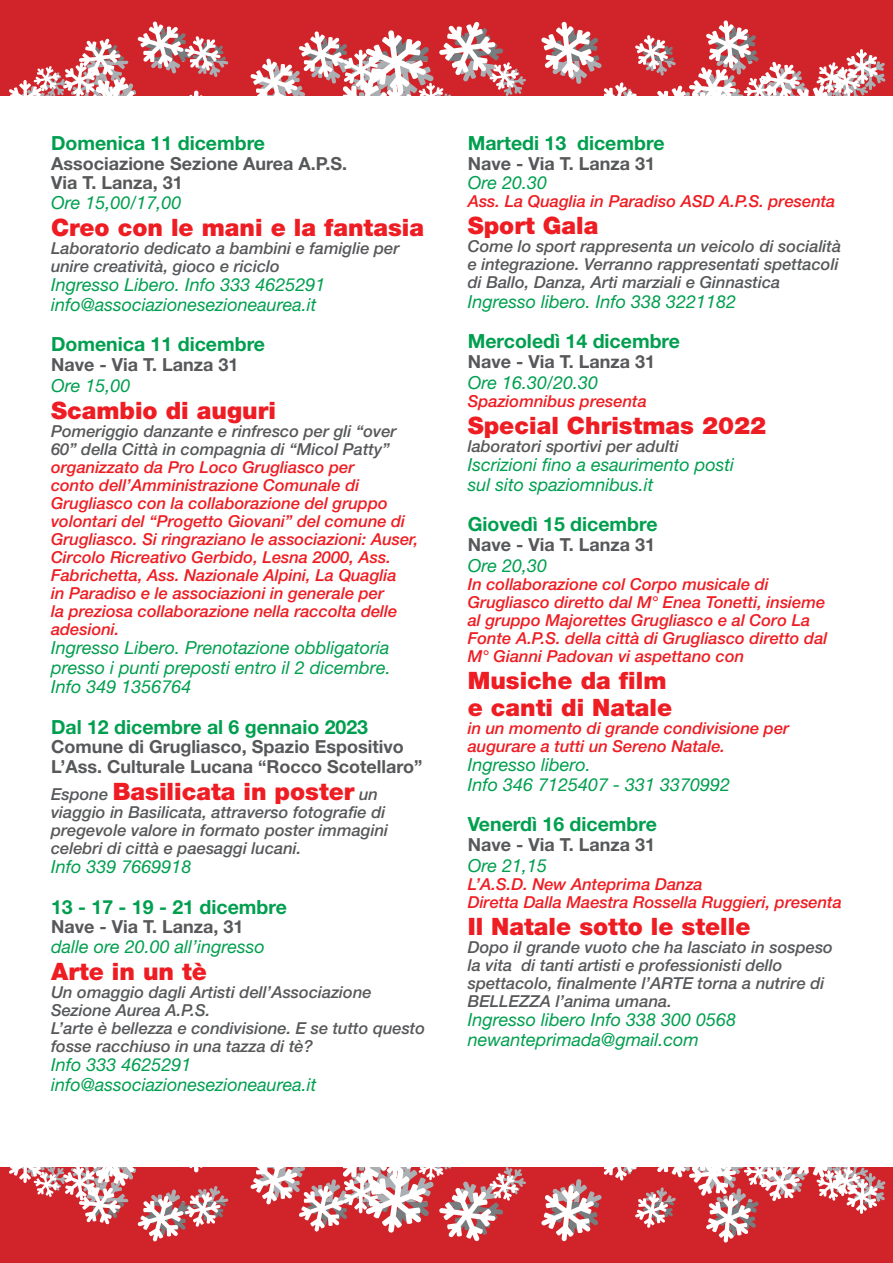
<style>
.page{position:relative;width:893px;height:1263px;background:#fff}
.page>*{position:absolute;margin:0;border:0;box-sizing:border-box;transform-origin:0 0}
.t1{font:900 24px/27px "Helvetica Neue LT Std";color:#ee1d23}
.t2{font:700 19.5px "Helvetica Neue LT Std";color:#009f4f}
.t3{font:italic 18px/19.5px "Helvetica Neue LT Std";color:#009f4f}
.t4{font:700 18px/19.5px "Helvetica Neue LT Std";color:#57585a}
.t5{font:italic 500 16.5px/18px "Helvetica Neue LT Std";color:#ee1d23}
.t6{font:italic 500 16.5px/18px "Helvetica Neue LT Std";color:#57585a}
.s1{font-weight:500;font-style:italic;font-size:16.5px;color:#57585a}
</style>
<div class="page">
<div style="left:0;top:0;width:893px;height:95px;background:#d1232a"></div>
<svg style="left:9px;top:21px;width:219px;height:74px"></svg>
<svg style="left:250px;top:22px;width:276px;height:73px"></svg>
<svg style="left:541px;top:20px;width:345px;height:75px"></svg>
<div style="left:0;top:1167px;width:893px;height:96px;background:#d1232a"></div>
<svg style="left:9px;top:1167px;width:219px;height:74px"></svg>
<svg style="left:250px;top:1167px;width:276px;height:74px"></svg>
<svg style="left:541px;top:1167px;width:345px;height:75px"></svg>
<p class="t2" style="left:51px;top:131px;width:216px">Domenica 11 dicembre</p>
<p class="t4" style="left:51px;top:153px;width:298px">Associazione Sezione Aurea A.P.S.<br>Via T. Lanza, 31</p>
<p class="t3" style="left:51px;top:192px;width:132px">Ore 15,00/17,00</p>
<h1 class="t1" style="left:51px;top:213px;width:375px">Creo con le mani e la fantasia</h1>
<p class="t6" style="left:51px;top:238px;width:350px">Laboratorio dedicato a bambini e famiglie per unire creatività, gioco e riciclo</p>
<p class="t3" style="left:51px;top:275px;width:276px">Ingresso Libero. Info 333 4625291 info@associazionesezioneaurea.it</p>
<p class="t2" style="left:51px;top:332px;width:216px">Domenica 11 dicembre</p>
<p class="t4" style="left:51px;top:354px;width:189px">Nave - Via T. Lanza 31</p>
<p class="t3" style="left:51px;top:375px;width:81px">Ore 15,00</p>
<h1 class="t1" style="left:51px;top:396px;width:226px">Scambio di auguri</h1>
<p class="t6" style="left:51px;top:421px;width:347px">Pomeriggio danzante e rinfresco per gli “over<br>60” della Città in compagnia di “Micol Patty”</p>
<p class="t5" style="left:51px;top:457px;width:369px">organizzato da Pro Loco Grugliasco per<br>conto dell’Amministrazione Comunale di Grugliasco con la collaborazione del gruppo volontari del “Progetto Giovani” del comune di Grugliasco. Si ringraziano le associazioni: Auser, Circolo Ricreativo Gerbido, Lesna 2000, Ass.<br>Fabrichetta, Ass. Nazionale Alpini, La Quaglia<br>in Paradiso e le associazioni in generale per<br>la preziosa collaborazione nella raccolta delle adesioni.</p>
<p class="t3" style="left:51px;top:638px;width:341px;text-align:justify">Ingresso Libero. Prenotazione obbligatoria presso i punti preposti entro il 2 dicembre.<br>Info 349 1356764</p>
<p class="t2" style="left:51px;top:714px;width:319px">Dal 12 dicembre al 6 gennaio 2023</p>
<p class="t4" style="left:51px;top:736px;width:373px">Comune di Grugliasco, Spazio Espositivo<br>L’Ass. Culturale Lucana “Rocco Scotellaro”</p>
<h1 class="t1" style="left:51px;top:777px;width:329px"><span class="s1">Espone</span> Basilicata in poster <span class="s1">un</span></h1>
<p class="t6" style="left:51px;top:802px;width:339px">viaggio in Basilicata, attraverso fotografie di pregevole valore in formato poster immagini celebri di città e paesaggi lucani.</p>
<p class="t3" style="left:51px;top:857px;width:142px">Info 339 7669918</p>
<p class="t2" style="left:51px;top:894px;width:237px">13 - 17 - 19 - 21 dicembre</p>
<p class="t4" style="left:51px;top:916px;width:194px">Nave - Via T. Lanza, 31</p>
<p class="t3" style="left:51px;top:936px;width:215px">dalle ore 20.00 all’ingresso</p>
<h1 class="t1" style="left:51px;top:957px;width:158px">Arte in un tè</h1>
<p class="t6" style="left:51px;top:982px;width:376px">Un omaggio dagli Artisti dell’Associazione Sezione Aurea A.P.S.<br>L’arte è bellezza e condivisione. E se tutto questo fosse racchiuso in una tazza di tè?</p>
<p class="t3" style="left:51px;top:1055px;width:267px">Info 333 4625291 info@associazionesezioneaurea.it</p>
<p class="t2" style="left:468px;top:131px;width:198px">Martedi 13 dicembre</p>
<p class="t4" style="left:468px;top:153px;width:189px">Nave - Via T. Lanza 31</p>
<p class="t3" style="left:468px;top:173px;width:81px">Ore 20.30</p>
<p class="t5" style="left:468px;top:192px;width:369px">Ass. La Quaglia in Paradiso ASD A.P.S. presenta</p>
<h1 class="t1" style="left:468px;top:212px;width:132px">Sport Gala</h1>
<p class="t6" style="left:468px;top:237px;width:375px">Come lo sport rappresenta un veicolo di socialità e integrazione. Verranno rappresentati spettacoli di Ballo, Danza, Arti marziali e Ginnastica</p>
<p class="t3" style="left:468px;top:291px;width:270px">Ingresso libero. Info 338 3221182</p>
<p class="t2" style="left:468px;top:329px;width:214px">Mercoledì 14 dicembre</p>
<p class="t4" style="left:468px;top:351px;width:189px">Nave - Via T. Lanza 31</p>
<p class="t3" style="left:468px;top:372px;width:132px">Ore 16.30/20.30</p>
<p class="t5" style="left:468px;top:391px;width:181px">Spaziomnibus presenta</p>
<h1 class="t1" style="left:468px;top:411px;width:300px">Special Christmas 2022</h1>
<p class="t6" style="left:468px;top:436px;width:212px">laboratori sportivi per adulti</p>
<p class="t3" style="left:468px;top:455px;width:268px">Iscrizioni fino a esaurimento posti sul sito spaziomnibus.it</p>
<p class="t2" style="left:468px;top:512px;width:191px">Giovedì 15 dicembre</p>
<p class="t4" style="left:468px;top:534px;width:189px">Nave - Via T. Lanza 31</p>
<p class="t3" style="left:468px;top:555px;width:81px">Ore 20,30</p>
<p class="t5" style="left:468px;top:574px;width:361px">In collaborazione col Corpo musicale di Grugliasco diretto dal M° Enea Tonetti, insieme al gruppo Majorettes Grugliasco e al Coro La Fonte A.P.S. della città di Grugliasco diretto dal M° Gianni Padovan vi aspettano con</p>
<h1 class="t1" style="left:468px;top:666px;width:206px">Musiche da film e canti di Natale</h1>
<p class="t5" style="left:468px;top:718px;width:323px">in un momento di grande condivisione per augurare a tutti un Sereno Natale.</p>
<p class="t3" style="left:468px;top:755px;width:264px">Ingresso libero.<br>Info 346 7125407 - 331 3370992</p>
<p class="t2" style="left:468px;top:812px;width:191px">Venerdì 16 dicembre</p>
<p class="t4" style="left:468px;top:834px;width:189px">Nave - Via T. Lanza 31</p>
<p class="t3" style="left:468px;top:855px;width:81px">Ore 21,15</p>
<p class="t5" style="left:468px;top:874px;width:376px">L’A.S.D. New Anteprima Danza<br>Diretta Dalla Maestra Rossella Ruggieri, presenta</p>
<h1 class="t1" style="left:468px;top:912px;width:284px">Il Natale sotto le stelle</h1>
<p class="t6" style="left:468px;top:937px;width:367px">Dopo il grande vuoto che ha lasciato in sospeso la vita di tanti artisti e professionisti dello spettacolo, finalmente l’ARTE torna a nutrire di BELLEZZA l’anima umana.</p>
<p class="t3" style="left:468px;top:1010px;width:270px">Ingresso libero Info 338 300 0568 newanteprimada@gmail.com</p>
</div>
